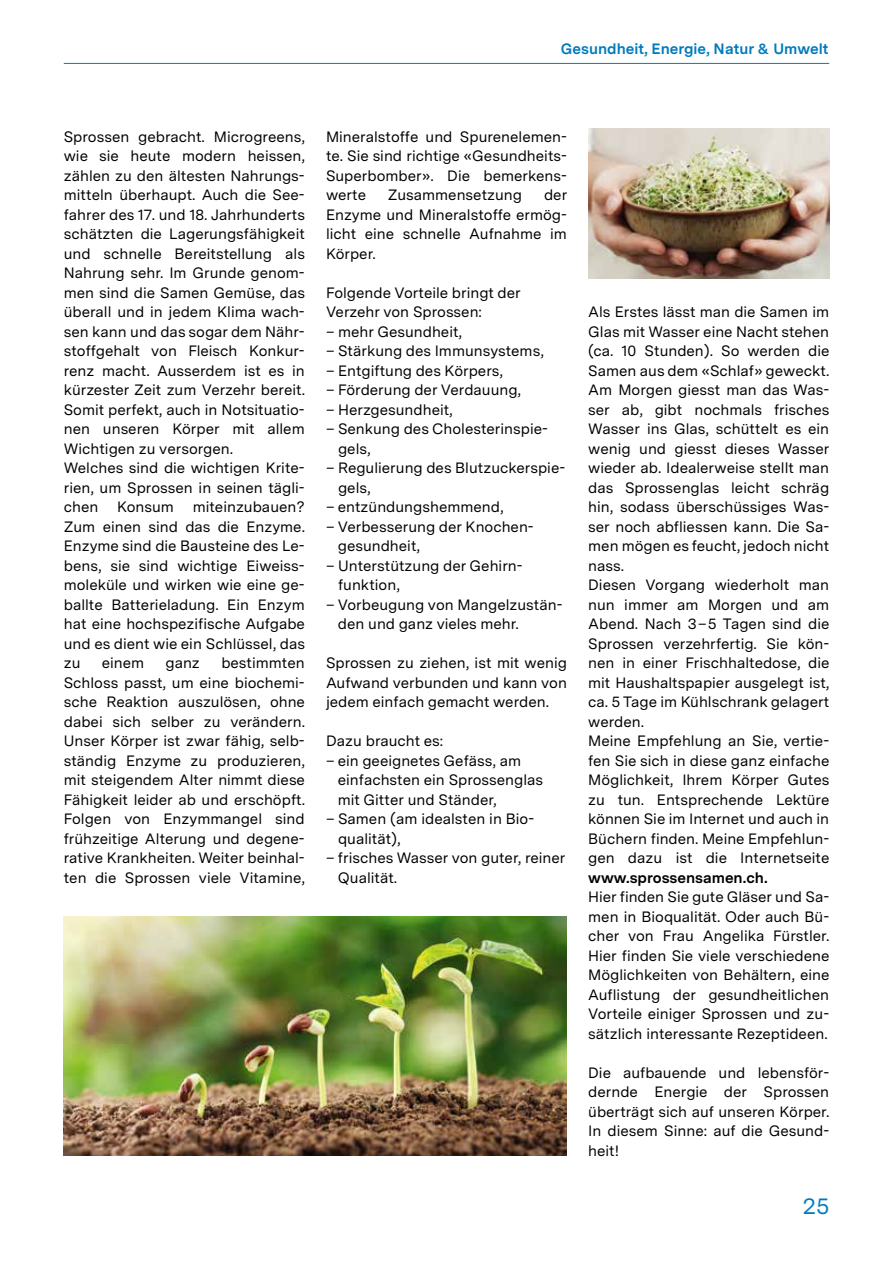
<style>
.page{position:relative;width:893px;height:1263px;background:#fff}
.page>*{position:absolute;margin:0;border:0;box-sizing:border-box;transform-origin:0 0}
.t1{font:22.5px "Messina Sans";color:#007abc}
.t2{font:15px/19.5px "Messina Sans";color:#000001}
.t3{font:700 15px "Messina Sans";color:#007abc}
.t4{font:700 15px "Messina Sans";color:#000001}
</style>
<div class="page">
<hr style="left:64px;top:63px;width:765px;height:1px;background:#007abc">
<img style="left:588px;top:128px;width:241px;height:150px">
<img style="left:64px;top:916px;width:503px;height:240px">
<p class="t3" style="left:561px;top:37px;width:269px">Gesundheit, Energie, Natur &amp; Umwelt</p>
<p class="t2" style="left:64px;top:127px;width:243px">Sprossen gebracht. Microgreens, wie sie heute modern heissen, zählen zu den ältesten Nahrungs&shy;mitteln überhaupt. Auch die See&shy;fahrer des 17. und 18. Jahrhunderts schätzten die Lagerungsfähigkeit und schnelle Bereitstellung als<br>Nahrung sehr. Im Grunde genom&shy;men sind die Samen Gemüse, das überall und in jedem Klima wach&shy;sen kann und das sogar dem Nähr&shy;stoffgehalt von Fleisch Konkur&shy;renz macht. Ausserdem ist es in kürzester Zeit zum Verzehr bereit.<br>Somit perfekt, auch in Notsituatio&shy;nen unseren Körper mit allem<br>Wichtigen zu versorgen.<br>Welches sind die wichtigen Krite&shy;rien, um Sprossen in seinen tägli&shy;chen Konsum miteinzubauen?<br>Zum einen sind das die Enzyme.<br>Enzyme sind die Bausteine des Le&shy;bens, sie sind wichtige Eiweiss&shy;moleküle und wirken wie eine ge&shy;ballte Batterieladung. Ein Enzym hat eine hochspezifische Aufgabe und es dient wie ein Schlüssel, das zu</p>
<p class="t2" style="left:64px;top:653px;width:243px;text-align:justify;text-indent:158px">bestimmten Schloss passt, um eine biochemi&shy;sche Reaktion auszulösen, ohne dabei sich selber zu verändern.<br>Unser Körper ist zwar fähig, selb&shy;ständig Enzyme zu produzieren, mit steigendem Alter nimmt diese Fähigkeit leider ab und erschöpft.<br>Folgen von Enzymmangel sind frühzeitige Alterung und degene&shy;rative Krankheiten. Weiter beinhal&shy;ten die Sprossen viele Vitamine,</p>
<p class="t2" style="left:102px;top:653px;width:44px">einem</p>
<p class="t2" style="left:165px;top:653px;width:36px">ganz</p>
<p class="t2" style="left:326px;top:127px;width:242px;text-align:justify">Mineralstoffe und Spurenelemen&shy;te. Sie sind richtige «Gesundheits-Superbomber». Die bemerkens&shy;werte</p>
<p class="t2" style="left:326px;top:185px;width:243px;text-align:justify;text-indent:218px">der Enzyme und Mineralstoffe ermög&shy;licht eine schnelle Aufnahme im Körper.</p>
<p class="t2" style="left:326px;top:283px;width:196px">Folgende Vorteile bringt der<br>Verzehr von Sprossen:</p>
<p class="t2" style="left:326px;top:322px;width:138px">– mehr Gesundheit,</p>
<p class="t2" style="left:326px;top:341px;width:219px">– Stärkung des Immunsystems,</p>
<p class="t2" style="left:326px;top:361px;width:179px">– Entgiftung des Körpers,</p>
<p class="t2" style="left:326px;top:380px;width:197px">– Förderung der Verdauung,</p>
<p class="t2" style="left:326px;top:400px;width:128px">– Herzgesundheit,</p>
<p class="t2" style="left:338px;top:419px;width:211px;text-indent:-12px">– Senkung des Cholesterinspie&shy;gels,</p>
<p class="t2" style="left:338px;top:458px;width:229px;text-indent:-12px">– Regulierung des Blutzuckerspie&shy;gels,</p>
<p class="t2" style="left:326px;top:497px;width:179px">– entzündungshemmend,</p>
<p class="t2" style="left:338px;top:517px;width:196px;text-indent:-12px">– Verbesserung der Knochen&shy;gesundheit,</p>
<p class="t2" style="left:338px;top:556px;width:185px;text-indent:-12px">– Unterstützung der Gehirn&shy;funktion,</p>
<p class="t2" style="left:338px;top:595px;width:226px;text-indent:-12px">– Vorbeugung von Mangelzustän&shy;den und ganz vieles mehr.</p>
<p class="t2" style="left:326px;top:653px;width:242px;text-align:justify">Sprossen zu ziehen, ist mit wenig Aufwand verbunden und kann von jedem einfach gemacht werden.</p>
<p class="t2" style="left:326px;top:731px;width:119px">Dazu braucht es:</p>
<p class="t2" style="left:338px;top:751px;width:207px;text-indent:-12px">– ein geeignetes Gefäss, am einfachsten ein Sprossenglas mit Gitter und Ständer,</p>
<p class="t2" style="left:338px;top:809px;width:196px;text-indent:-12px">– Samen (am idealsten in Bio&shy;qualität),</p>
<p class="t2" style="left:338px;top:848px;width:229px;text-indent:-12px">– frisches Wasser von guter, reiner<br>Qualität.</p>
<p class="t2" style="left:388px;top:185px;width:136px">Zusammensetzung</p>
<p class="t2" style="left:588px;top:302px;width:243px">Als Erstes lässt man die Samen im<br>Glas mit Wasser eine Nacht stehen (ca. 10 Stunden). So werden die<br>Samen aus dem «Schlaf» geweckt.<br>Am Morgen giesst man das Was&shy;ser ab, gibt nochmals frisches<br>Wasser ins Glas, schüttelt es ein wenig und giesst dieses Wasser wieder ab. Idealerweise stellt man das Sprossenglas leicht schräg hin, sodass überschüssiges Was&shy;ser noch abfliessen kann. Die Sa&shy;men mögen es feucht, jedoch nicht nass.<br>Diesen Vorgang wiederholt man nun immer am Morgen und am<br>Abend. Nach 3–5 Tagen sind die<br>Sprossen verzehrfertig. Sie kön&shy;nen in einer Frischhaltedose, die mit Haushaltspapier ausgelegt ist, ca. 5 Tage im Kühlschrank gelagert werden.<br>Meine Empfehlung an Sie, vertie&shy;fen Sie sich in diese ganz einfache<br>Möglichkeit, Ihrem Körper Gutes zu tun. Entsprechende Lektüre können Sie im Internet und auch in<br>Büchern finden. Meine Empfehlun&shy;gen dazu ist die Internetseite</p>
<p class="t4" style="left:588px;top:867px;width:181px">www.sprossensamen.ch.</p>
<p class="t2" style="left:588px;top:887px;width:243px;text-align:justify">Hier finden Sie gute Gläser und Sa&shy;men in Bioqualität. Oder auch Bü&shy;cher von Frau Angelika Fürstler.<br>Hier finden Sie viele verschiedene Möglichkeiten von Behältern, eine Auflistung der gesundheitlichen Vorteile einiger Sprossen und zu&shy;sätzlich interessante Rezeptideen.</p>
<p class="t2" style="left:588px;top:1063px;width:243px;text-align:justify">Die aufbauende und lebensför&shy;dernde Energie der Sprossen überträgt sich auf unseren Körper.<br>In diesem Sinne: auf die Gesund&shy;heit!</p>
<h1 class="t1" style="left:803px;top:1191px;width:28px">25</h1>
</div>
